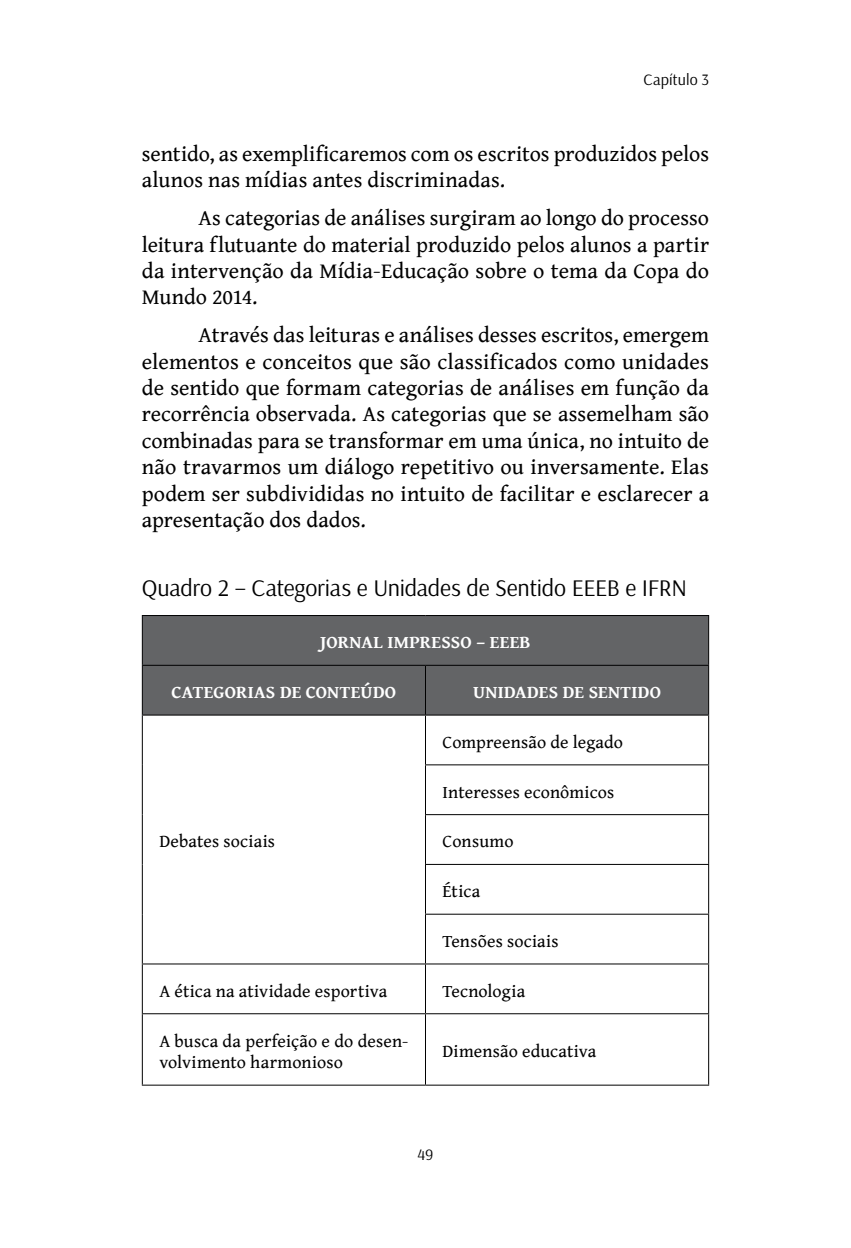
<style>
.page{position:relative;width:851px;height:1248px;background:#fff}
.page>*{position:absolute;margin:0;border:0;box-sizing:border-box;transform-origin:0 0}
.t1{font:24px "Arsenal";letter-spacing:-.015em;color:#000}
.t2{font:22px/26.4px "Gentium Book Basic";color:#000;text-align:justify}
.t3{font:18px/21.6px "Gentium Book Basic";letter-spacing:.01em;color:#000}
.t4{font:700 18px "Gentium Book Basic";letter-spacing:.01em;color:#fff}
.t5{font:16px "Arsenal";letter-spacing:.005em;color:#000}
</style>
<div class="page">
<div style="left:143px;top:616px;width:565px;height:98px;background:#636466"></div>
<hr style="left:425px;top:715px;width:1px;height:49px;background:#000">
<hr style="left:425px;top:764px;width:284px;height:1px;background:#000">
<hr style="left:425px;top:765px;width:1px;height:49px;background:#000">
<hr style="left:425px;top:814px;width:284px;height:1px;background:#000">
<hr style="left:425px;top:815px;width:1px;height:48px;background:#000">
<hr style="left:425px;top:863px;width:284px;height:1px;background:#000">
<hr style="left:425px;top:864px;width:1px;height:49px;background:#000">
<hr style="left:425px;top:913px;width:284px;height:1px;background:#000">
<hr style="left:425px;top:914px;width:1px;height:49px;background:#000">
<hr style="left:142px;top:963px;width:283px;height:1px;background:#000">
<hr style="left:425px;top:963px;width:284px;height:1px;background:#000">
<hr style="left:425px;top:964px;width:1px;height:49px;background:#000">
<hr style="left:142px;top:1013px;width:283px;height:1px;background:#000">
<hr style="left:425px;top:1013px;width:284px;height:1px;background:#000">
<hr style="left:425px;top:1014px;width:1px;height:70px;background:#000">
<hr style="left:142px;top:715px;width:1px;height:49px;background:#000">
<hr style="left:708px;top:715px;width:1px;height:49px;background:#000">
<hr style="left:142px;top:764px;width:1px;height:50px;background:#000">
<hr style="left:708px;top:765px;width:1px;height:49px;background:#000">
<hr style="left:142px;top:814px;width:1px;height:50px;background:#000">
<hr style="left:708px;top:815px;width:1px;height:48px;background:#000">
<hr style="left:142px;top:864px;width:1px;height:50px;background:#000">
<hr style="left:708px;top:864px;width:1px;height:49px;background:#000">
<hr style="left:142px;top:914px;width:1px;height:49px;background:#000">
<hr style="left:708px;top:914px;width:1px;height:49px;background:#000">
<hr style="left:142px;top:964px;width:1px;height:49px;background:#000">
<hr style="left:708px;top:964px;width:1px;height:49px;background:#000">
<hr style="left:142px;top:1014px;width:1px;height:70px;background:#000">
<hr style="left:708px;top:1014px;width:1px;height:70px;background:#000">
<hr style="left:142px;top:1084px;width:283px;height:1px;background:#000">
<hr style="left:425px;top:1084px;width:284px;height:1px;background:#000">
<hr style="left:142px;top:615px;width:283px;height:1px;background:#000">
<hr style="left:142px;top:616px;width:1px;height:48px;background:#000">
<hr style="left:425px;top:615px;width:284px;height:1px;background:#000">
<hr style="left:708px;top:616px;width:1px;height:48px;background:#000">
<hr style="left:142px;top:664px;width:283px;height:1px;background:#000">
<hr style="left:142px;top:665px;width:1px;height:49px;background:#000">
<hr style="left:425px;top:664px;width:284px;height:1px;background:#000">
<hr style="left:425px;top:665px;width:1px;height:49px;background:#000">
<hr style="left:708px;top:665px;width:1px;height:49px;background:#000">
<hr style="left:142px;top:714px;width:283px;height:1px;background:#000">
<hr style="left:425px;top:714px;width:284px;height:1px;background:#000">
<p class="t5" style="left:643px;top:70px;width:67px">Capítulo 3</p>
<p class="t2" style="left:142px;top:141px;width:568px">sentido, as exemplificaremos com os escritos produzidos pelos alunos nas mídias antes discriminadas.</p>
<p class="t2" style="left:142px;top:205px;width:568px;text-indent:57px">As categorias de análises surgiram ao longo do processo leitura flutuante do material produzido pelos alunos a partir da intervenção da Mídia-Educação sobre o tema da Copa do Mundo 2014.</p>
<p class="t2" style="left:142px;top:322px;width:568px;text-indent:57px">Através das leituras e análises desses escritos, emergem elementos e conceitos que são classificados como unidades de sentido que formam categorias de análises em função da recorrência observada. As categorias que se assemelham são combinadas para se transformar em uma única, no intuito de não travarmos um diálogo repetitivo ou inversamente. Elas podem ser subdivididas no intuito de facilitar e esclarecer a apresentação dos dados.</p>
<p class="t1" style="left:142px;top:573px;width:546px">Quadro 2 – Categorias e Unidades de Sentido EEEB e IFRN</p>
<p class="t4" style="left:320px;top:632px;width:212px">JORNAL IMPRESSO – EEEB</p>
<p class="t4" style="left:171px;top:682px;width:226px">CATEGORIAS DE CONTEÚDO</p>
<p class="t4" style="left:473px;top:682px;width:189px">UNIDADES DE SENTIDO</p>
<p class="t3" style="left:159px;top:831px;width:117px">Debates sociais</p>
<p class="t3" style="left:442px;top:731px;width:182px">Compreensão de legado</p>
<p class="t3" style="left:442px;top:781px;width:173px">Interesses econômicos</p>
<p class="t3" style="left:442px;top:831px;width:72px">Consumo</p>
<p class="t3" style="left:442px;top:881px;width:39px">Ética</p>
<p class="t3" style="left:442px;top:930px;width:118px">Tensões sociais</p>
<p class="t3" style="left:159px;top:980px;width:229px">A ética na atividade esportiva</p>
<p class="t3" style="left:442px;top:980px;width:84px">Tecnologia</p>
<p class="t3" style="left:159px;top:1030px;width:250px">A busca da perfeição e do desen&shy;volvimento harmonioso</p>
<p class="t3" style="left:442px;top:1041px;width:155px">Dimensão educativa</p>
<p class="t5" style="left:417px;top:1145px;width:18px">49</p>
</div>
